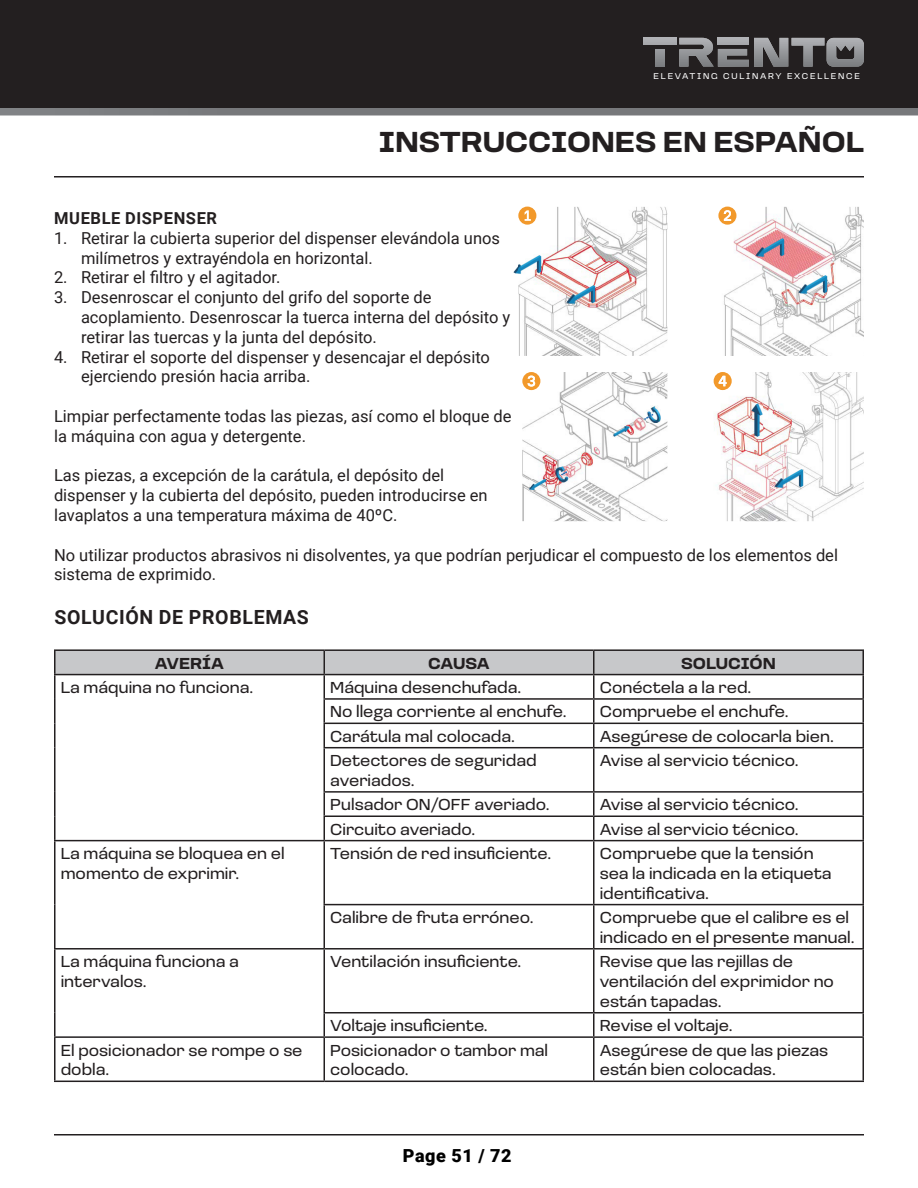
<style>
.page{position:relative;width:918px;height:1188px;background:#fff}
.page>*{position:absolute;margin:0;border:0;box-sizing:border-box;transform-origin:0 0}
.t1{font:700 30px "Loos Wide";color:#231f20}
.t2{font:700 19.5px "Roboto";letter-spacing:.035em;color:#231f20}
.t3{font:900 18px "Roboto";letter-spacing:.03em;color:#000}
.t4{font:16.5px/19.8px "Loos Wide";color:#231f20}
.t5{font:16.5px/19.8px "Roboto";color:#231f20}
.t6{font:700 16.5px "Loos Wide";color:#231f20}
.t7{font:700 16.5px "Roboto";letter-spacing:.035em;color:#231f20}
.t8{font:8.7px "Loos Wide";letter-spacing:.2em;color:#fff}
</style>
<div class="page">
<div style="left:0;top:0;width:918px;height:108px;background:#231f20"></div>
<div style="left:643px;top:38px;width:33px;height:6px;background:#acadb1"></div>
<svg style="left:655px;top:49px;width:9px;height:18px"></svg>
<svg style="left:679px;top:38px;width:185px;height:29px"></svg>
<div style="left:0;top:108px;width:918px;height:8px;background:#77787b"></div>
<hr style="left:54px;top:1134px;width:810px;height:2px;background:#231f20">
<hr style="left:54px;top:176px;width:810px;height:2px;background:#231f20">
<hr style="left:54px;top:649px;width:270px;height:2px;background:#231f20">
<hr style="left:54px;top:651px;width:2px;height:23px;background:#231f20">
<hr style="left:324px;top:649px;width:270px;height:2px;background:#231f20">
<hr style="left:594px;top:649px;width:270px;height:2px;background:#231f20">
<hr style="left:862px;top:651px;width:2px;height:23px;background:#231f20">
<hr style="left:54px;top:674px;width:270px;height:1px;background:#231f20">
<hr style="left:54px;top:675px;width:2px;height:24px;background:#231f20">
<hr style="left:594px;top:674px;width:270px;height:1px;background:#231f20">
<hr style="left:862px;top:675px;width:2px;height:23px;background:#231f20">
<hr style="left:54px;top:699px;width:2px;height:24px;background:#231f20">
<hr style="left:594px;top:698px;width:270px;height:2px;background:#231f20">
<hr style="left:862px;top:700px;width:2px;height:23px;background:#231f20">
<hr style="left:54px;top:723px;width:2px;height:25px;background:#231f20">
<hr style="left:594px;top:723px;width:270px;height:1px;background:#231f20">
<svg style="left:55px;top:650px;width:808px;height:97px"></svg>
<hr style="left:862px;top:724px;width:2px;height:23px;background:#231f20">
<hr style="left:54px;top:748px;width:2px;height:44px;background:#231f20">
<hr style="left:324px;top:747px;width:270px;height:1px;background:#231f20">
<hr style="left:324px;top:748px;width:1px;height:43px;background:#231f20">
<hr style="left:594px;top:747px;width:270px;height:1px;background:#231f20">
<hr style="left:593px;top:748px;width:1px;height:43px;background:#231f20">
<hr style="left:862px;top:748px;width:2px;height:43px;background:#231f20">
<hr style="left:54px;top:792px;width:2px;height:24px;background:#231f20">
<hr style="left:324px;top:791px;width:270px;height:2px;background:#231f20">
<hr style="left:594px;top:791px;width:270px;height:2px;background:#231f20">
<hr style="left:862px;top:793px;width:2px;height:23px;background:#231f20">
<hr style="left:54px;top:816px;width:2px;height:24px;background:#231f20">
<hr style="left:324px;top:816px;width:270px;height:1px;background:#231f20">
<svg style="left:324px;top:793px;width:1px;height:47px"></svg>
<hr style="left:594px;top:816px;width:270px;height:1px;background:#231f20">
<svg style="left:593px;top:793px;width:1px;height:47px"></svg>
<hr style="left:862px;top:817px;width:2px;height:23px;background:#231f20">
<hr style="left:54px;top:840px;width:270px;height:1px;background:#231f20">
<hr style="left:54px;top:841px;width:2px;height:64px;background:#231f20">
<hr style="left:324px;top:840px;width:270px;height:1px;background:#231f20">
<hr style="left:324px;top:841px;width:1px;height:63px;background:#231f20">
<hr style="left:594px;top:840px;width:270px;height:1px;background:#231f20">
<hr style="left:593px;top:841px;width:1px;height:63px;background:#231f20">
<hr style="left:862px;top:841px;width:2px;height:63px;background:#231f20">
<hr style="left:54px;top:905px;width:2px;height:43px;background:#231f20">
<hr style="left:324px;top:904px;width:270px;height:1px;background:#231f20">
<hr style="left:324px;top:905px;width:1px;height:43px;background:#231f20">
<hr style="left:594px;top:904px;width:270px;height:1px;background:#231f20">
<hr style="left:593px;top:905px;width:1px;height:43px;background:#231f20">
<hr style="left:862px;top:905px;width:2px;height:43px;background:#231f20">
<hr style="left:54px;top:948px;width:270px;height:2px;background:#231f20">
<hr style="left:54px;top:950px;width:2px;height:63px;background:#231f20">
<hr style="left:324px;top:948px;width:270px;height:2px;background:#231f20">
<hr style="left:324px;top:950px;width:1px;height:62px;background:#231f20">
<hr style="left:594px;top:948px;width:270px;height:2px;background:#231f20">
<hr style="left:593px;top:950px;width:1px;height:62px;background:#231f20">
<hr style="left:862px;top:950px;width:2px;height:62px;background:#231f20">
<hr style="left:54px;top:1013px;width:2px;height:23px;background:#231f20">
<hr style="left:324px;top:1012px;width:270px;height:2px;background:#231f20">
<svg style="left:324px;top:1014px;width:1px;height:22px"></svg>
<hr style="left:594px;top:1012px;width:270px;height:2px;background:#231f20">
<svg style="left:593px;top:1014px;width:1px;height:22px"></svg>
<hr style="left:862px;top:1014px;width:2px;height:22px;background:#231f20">
<hr style="left:54px;top:1036px;width:270px;height:2px;background:#231f20">
<hr style="left:54px;top:1038px;width:2px;height:43px;background:#231f20">
<hr style="left:324px;top:1036px;width:270px;height:2px;background:#231f20">
<hr style="left:324px;top:1038px;width:1px;height:43px;background:#231f20">
<hr style="left:594px;top:1036px;width:270px;height:2px;background:#231f20">
<hr style="left:593px;top:1038px;width:1px;height:43px;background:#231f20">
<hr style="left:862px;top:1038px;width:2px;height:43px;background:#231f20">
<hr style="left:54px;top:1081px;width:270px;height:1px;background:#231f20">
<hr style="left:324px;top:1081px;width:270px;height:1px;background:#231f20">
<hr style="left:594px;top:1081px;width:270px;height:1px;background:#231f20">
<img style="left:518px;top:207px;width:149px;height:149px">
<img style="left:513px;top:255px;width:29px;height:20px">
<img style="left:566px;top:285px;width:30px;height:20px">
<svg style="left:518px;top:207px;width:18px;height:18px"></svg>
<img style="left:724px;top:207px;width:140px;height:149px">
<svg style="left:718px;top:207px;width:18px;height:18px"></svg>
<img style="left:755px;top:238px;width:30px;height:20px">
<img style="left:798px;top:275px;width:30px;height:20px">
<img style="left:522px;top:372px;width:145px;height:149px">
<img style="left:647px;top:406px;width:14px;height:17px">
<svg style="left:644px;top:414px;width:9px;height:6px"></svg>
<img style="left:555px;top:466px;width:14px;height:17px">
<svg style="left:561px;top:471px;width:6px;height:5px"></svg>
<svg style="left:522px;top:372px;width:18px;height:18px"></svg>
<img style="left:613px;top:426px;width:17px;height:11px">
<img style="left:529px;top:479px;width:17px;height:12px">
<img style="left:714px;top:372px;width:150px;height:149px">
<svg style="left:714px;top:372px;width:18px;height:18px"></svg>
<img style="left:751px;top:403px;width:12px;height:34px">
<img style="left:774px;top:469px;width:30px;height:20px">
<p class="t8" style="left:654px;top:70px;width:208px">ELEVATING CULINARY EXCELLENCE</p>
<p class="t1" style="left:379px;top:120px;width:487px">INSTRUCCIONES EN ESPAÑOL</p>
<p class="t7" style="left:54px;top:207px;width:164px">MUEBLE DISPENSER</p>
<p class="t5" style="left:81px;top:227px;width:421px;text-indent:-27px">1. Retirar la cubierta superior del dispenser elevándola unos milímetros y extrayéndola en horizontal.</p>
<p class="t5" style="left:54px;top:267px;width:228px">2. Retirar el filtro y el agitador.</p>
<p class="t5" style="left:81px;top:287px;width:431px;text-indent:-27px">3. Desenroscar el conjunto del grifo del soporte de acoplamiento. Desenroscar la tuerca interna del depósito y retirar las tuercas y la junta del depósito.</p>
<p class="t5" style="left:81px;top:346px;width:410px;text-indent:-27px">4. Retirar el soporte del dispenser y desencajar el depósito ejerciendo presión hacia arriba.</p>
<p class="t5" style="left:54px;top:406px;width:459px">Limpiar perfectamente todas las piezas, así como el bloque de la máquina con agua y detergente.</p>
<p class="t5" style="left:54px;top:465px;width:435px">Las piezas, a excepción de la carátula, el depósito del dispenser y la cubierta del depósito, pueden introducirse en lavaplatos a una temperatura máxima de 40ºC.</p>
<p class="t5" style="left:54px;top:544px;width:786px">No utilizar productos abrasivos ni disolventes, ya que podrían perjudicar el compuesto de los elementos del sistema de exprimido.</p>
<p class="t2" style="left:54px;top:603px;width:256px">SOLUCIÓN DE PROBLEMAS</p>
<p class="t6" style="left:155px;top:651px;width:71px">AVERÍA</p>
<p class="t6" style="left:428px;top:651px;width:63px">CAUSA</p>
<p class="t6" style="left:681px;top:651px;width:96px">SOLUCIÓN</p>
<p class="t4" style="left:61px;top:677px;width:194px">La máquina no funciona.</p>
<p class="t4" style="left:330px;top:677px;width:193px">Máquina desenchufada.</p>
<p class="t4" style="left:600px;top:677px;width:153px">Conéctela a la red.</p>
<p class="t4" style="left:330px;top:701px;width:238px">No llega corriente al enchufe.</p>
<p class="t4" style="left:600px;top:701px;width:190px">Compruebe el enchufe.</p>
<p class="t4" style="left:330px;top:725px;width:186px">Carátula mal colocada.</p>
<p class="t4" style="left:600px;top:725px;width:236px">Asegúrese de colocarla bien.</p>
<p class="t4" style="left:330px;top:750px;width:208px">Detectores de seguridad averiados.</p>
<p class="t4" style="left:600px;top:750px;width:200px">Avise al servicio técnico.</p>
<p class="t4" style="left:330px;top:794px;width:221px">Pulsador ON/OFF averiado.</p>
<p class="t4" style="left:600px;top:794px;width:200px">Avise al servicio técnico.</p>
<p class="t4" style="left:330px;top:818px;width:146px">Circuito averiado.</p>
<p class="t4" style="left:600px;top:818px;width:200px">Avise al servicio técnico.</p>
<p class="t4" style="left:61px;top:843px;width:225px">La máquina se bloquea en el momento de exprimir.</p>
<p class="t4" style="left:330px;top:843px;width:222px">Tensión de red insuficiente.</p>
<p class="t4" style="left:600px;top:843px;width:233px">Compruebe que la tensión sea la indicada en la etiqueta identificativa.</p>
<p class="t4" style="left:330px;top:907px;width:205px">Calibre de fruta erróneo.</p>
<p class="t4" style="left:600px;top:907px;width:256px">Compruebe que el calibre es el indicado en el presente manual.</p>
<p class="t4" style="left:61px;top:951px;width:180px">La máquina funciona a intervalos.</p>
<p class="t4" style="left:330px;top:951px;width:193px">Ventilación insuficiente.</p>
<p class="t4" style="left:600px;top:951px;width:236px">Revise que las rejillas de ventilación del exprimidor no están tapadas.</p>
<p class="t4" style="left:330px;top:1015px;width:159px">Voltaje insuficiente.</p>
<p class="t4" style="left:600px;top:1015px;width:134px">Revise el voltaje.</p>
<p class="t4" style="left:61px;top:1039px;width:243px">El posicionador se rompe o se dobla.</p>
<p class="t4" style="left:330px;top:1039px;width:219px">Posicionador o tambor mal colocado.</p>
<p class="t4" style="left:600px;top:1039px;width:230px">Asegúrese de que las piezas están bien colocadas.</p>
<p class="t3" style="left:403px;top:1143px;width:110px">Page 51 / 72</p>
</div>
